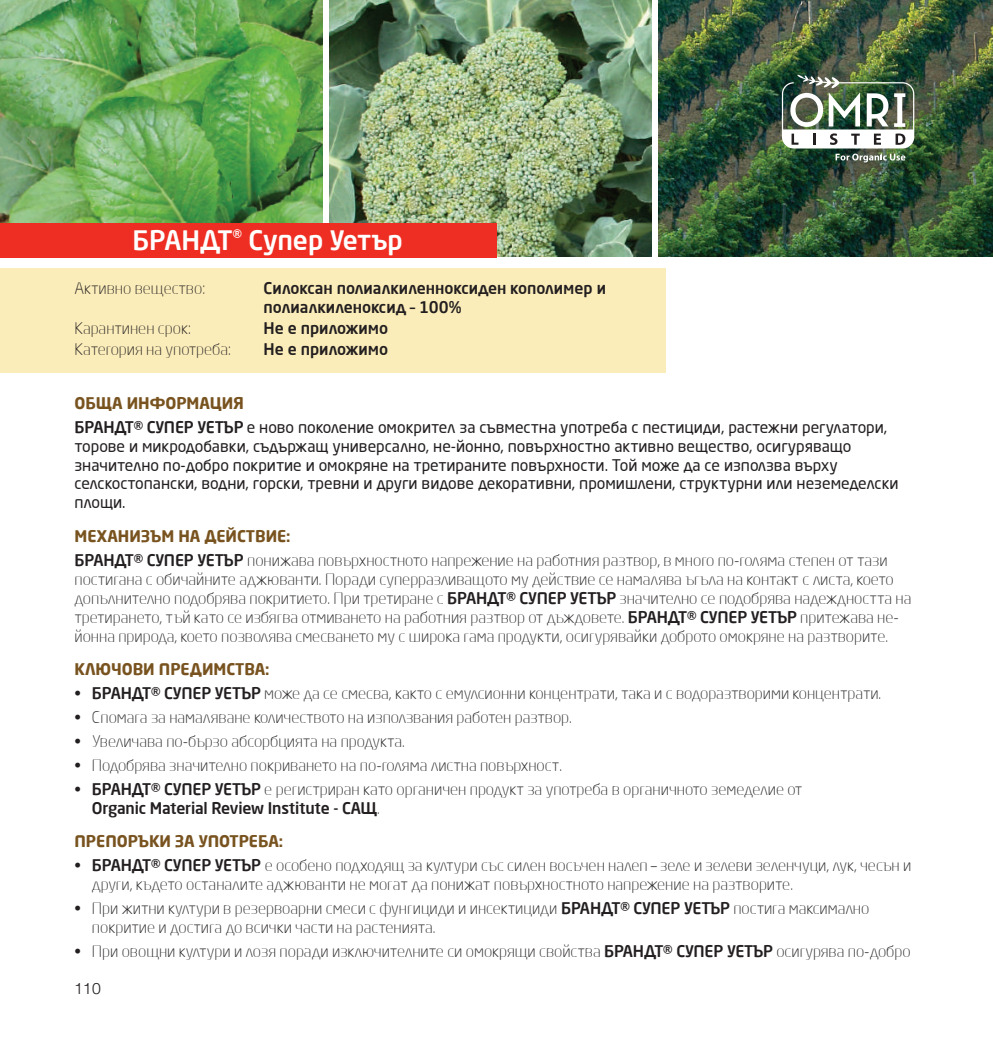
<style>
.page{position:relative;width:993px;height:1042px;background:#fff}
.page>*{position:absolute;margin:0;border:0;box-sizing:border-box;transform-origin:0 0}
.t1{font:500 26.25px "Neo Sans Pro Cyr W04";color:#fff}
.t2{font:300 15.75px/18.9px "Neo Sans Pro Cyr W04";color:#231f20}
.t3{font:15.75px/18.9px "Neo Sans Pro Cyr W04";color:#231f20}
.t4{font:500 15.75px/18.9px "Neo Sans Pro Cyr W04";color:#231f20}
.t5{font:700 15.75px "Neo Sans Pro Cyr W04";color:#78531f}
.t6{font:300 15.75px "Helvetica Neue Cyr";color:#231f20}
.s1{font-weight:700;color:#78531f}
.s2{font-weight:500}
</style>
<div class="page">
<div style="left:0;top:268px;width:665px;height:104px;background:#fbedba"></div>
<img style="left:0;top:0;width:322px;height:223px">
<img style="left:329px;top:0;width:322px;height:256px">
<img style="left:658px;top:0;width:334px;height:256px">
<div style="left:0;top:223px;width:496px;height:34px;background:#ee2e22"></div>
<img style="left:781px;top:74px;width:133px;height:88px">
<h1 class="t1" style="left:132px;top:224px;width:272px">БРАНДТ<sup>®</sup> Супер Уетър</h1>
<p class="t2" style="left:74px;top:279px;width:132px">Активно вещество:</p>
<p class="t4" style="left:263px;top:279px;width:344px">Силоксан полиалкиленноксиден кополимер и полиалкиленоксид – 100%</p>
<p class="t2" style="left:74px;top:319px;width:118px">Карантинен срок:</p>
<p class="t4" style="left:263px;top:319px;width:126px">Не е приложимо</p>
<p class="t2" style="left:74px;top:340px;width:158px">Категория на употреба:</p>
<p class="t4" style="left:263px;top:340px;width:126px">Не е приложимо</p>
<p class="t3" style="left:74px;top:391px;width:814px;line-height:23.8px"><span class="s1">ОБЩА ИНФОРМАЦИЯ<br></span><span class="s2">БРАНДТ® СУПЕР УЕТЪР</span> е ново поколение омокрител за съвместна употреба с пестициди, растежни регулатори,</p>
<p class="t3" style="left:74px;top:436px;width:825px">торове и микродобавки, съдържащ универсално, не-йонно, повърхностно активно вещество, осигуряващо значително по-добро покритие и омокряне на третираните повърхности. Той може да се използва върху селскостопански, водни, горски, тревни и други видове декоративни, промишлени, структурни или неземеделски площи.</p>
<p class="t2" style="left:74px;top:524px;width:814px;line-height:23.8px"><span class="s1">МЕХАНИЗЪМ НА ДЕЙСТВИЕ:<br></span><span class="s2">БРАНДТ® СУПЕР УЕТЪР</span> понижава повърхностното напрежение на работния разтвор, в много по-голяма степен от тази</p>
<p class="t2" style="left:74px;top:569px;width:838px">постигана с обичайните аджюванти. Поради суперразливащото му действие се намалява ъгъла на контакт с листа, което допълнително подобрява покритието. При третиране с <span class="s2">БРАНДТ® СУПЕР УЕТЪР</span> значително се подобрява надеждността на третирането, тъй като се избягва отмиването на работния разтвор от дъждовете. <span class="s2">БРАНДТ® СУПЕР УЕТЪР</span> притежава не&shy;йонна природа, което позволява смесването му с широка гама продукти, осигурявайки доброто омокряне на разтворите.</p>
<p class="t5" style="left:74px;top:659px;width:197px">КЛЮЧОВИ ПРЕДИМСТВА:</p>
<p class="t2" style="left:74px;top:684px;width:808px">• <span class="s2">БРАНДТ® СУПЕР УЕТЪР</span> може да се смесва, както с емулсионни концентрати, така и с водоразтворими концентрати.</p>
<p class="t2" style="left:74px;top:707px;width:499px">• Спомага за намаляване количеството на използвания работен разтвор.</p>
<p class="t2" style="left:74px;top:731px;width:332px">• Увеличава по-бързо абсорбцията на продукта.</p>
<p class="t2" style="left:74px;top:755px;width:489px">• Подобрява значително покриването на по-голяма листна повърхност.</p>
<p class="t2" style="left:92px;top:779px;width:712px;text-indent:-17px">• <span class="s2">БРАНДТ® СУПЕР УЕТЪР</span> е регистриран като органичен продукт за употреба в органичното земеделие от<br><span class="s2">Organic Material Review Institute - САЩ</span>.</p>
<p class="t5" style="left:74px;top:831px;width:210px">ПРЕПОРЪКИ ЗА УПОТРЕБА:</p>
<p class="t2" style="left:92px;top:856px;width:820px;text-indent:-18px">• <span class="s2">БРАНДТ® СУПЕР УЕТЪР</span> е особено подходящ за култури със силен восъчен налеп – зеле и зелеви зеленчуци, лук, чесън и други, където останалите аджюванти не могат да понижат повърхностното напрежение на разтворите.</p>
<p class="t2" style="left:92px;top:898px;width:778px;text-indent:-18px">• При житни култури в резервоарни смеси с фунгициди и инсектициди <span class="s2">БРАНДТ® СУПЕР УЕТЪР</span> постига максимално покритие и достига до всички части на растенията.</p>
<p class="t2" style="left:74px;top:941px;width:837px">• При овощни култури и лозя поради изключителните си омокрящи свойства <span class="s2">БРАНДТ® СУПЕР УЕТЪР</span> осигурява по-добро</p>
<p class="t6" style="left:74px;top:980px;width:28px">110</p>
</div>
